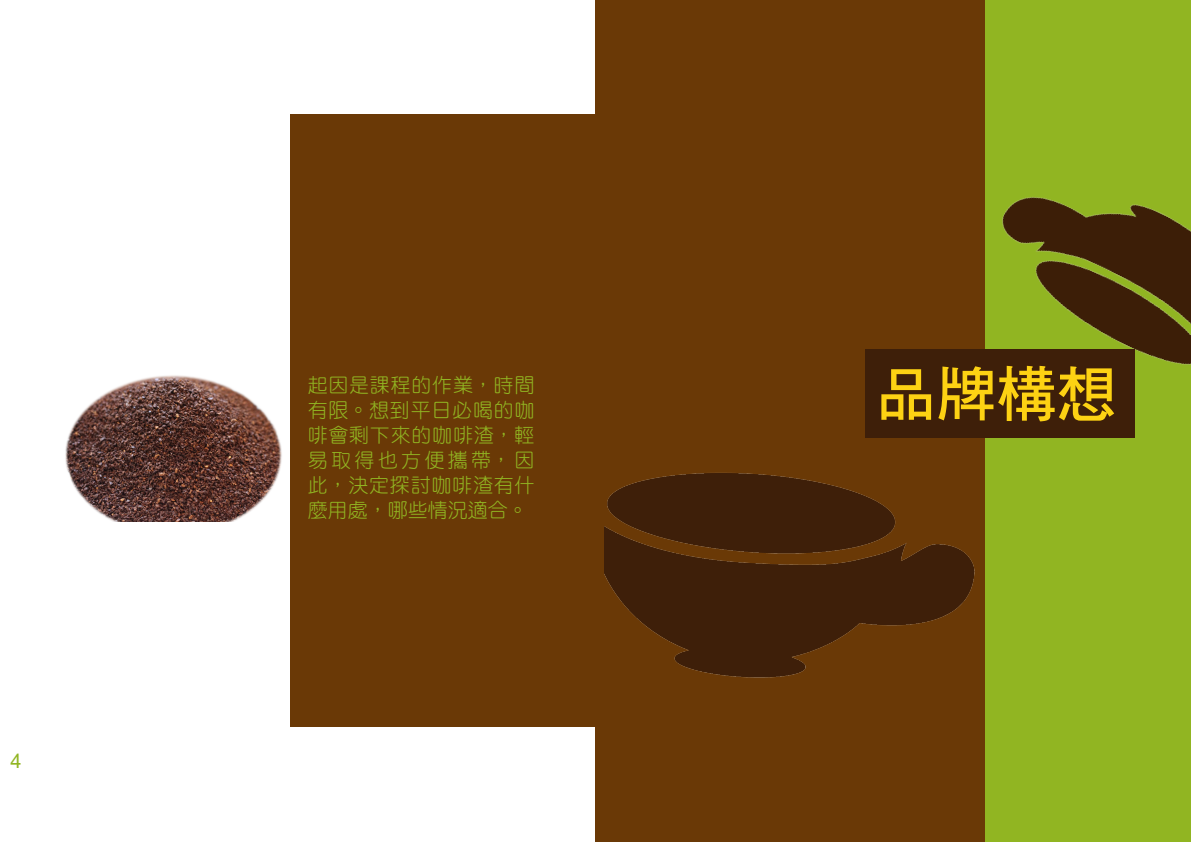
<style>
.page{position:relative;width:1191px;height:842px;background:#fff}
.page>*{position:absolute;margin:0;border:0;box-sizing:border-box;transform-origin:0 0}
.t1{font:60px "DF Hei Bd HK BF";color:#fdd213}
.t2{font:20px/25px "DF Yuan Lt HK BF";letter-spacing:.04em;color:#91b522;text-align:justify}
.t3{font:20px "Arial";color:#91b522}
</style>
<div class="page">
<div style="left:595px;top:0;width:389px;height:842px;background:#6a3906"></div>
<div style="left:985px;top:0;width:206px;height:842px;background:#91b522"></div>
<img style="left:604px;top:472px;width:371px;height:206px">
<img style="left:964px;top:140px;width:227px;height:253px">
<div style="left:291px;top:114px;width:313px;height:612px;background:#6a3906"></div>
<div style="left:865px;top:350px;width:269px;height:88px;background:#3e1f09"></div>
<img style="left:65px;top:375px;width:217px;height:146px">
<p class="t3" style="left:10px;top:747px;width:13px">4</p>
<p class="t2" style="left:308px;top:372px;width:228px">起因是課程的作業，時間有限。想到平日必喝的咖啡會剩下來的咖啡渣，輕易取得也方便攜帶，因此，決定探討咖啡渣有什麼用處，哪些情況適合。</p>
<h1 class="t1" style="left:876px;top:363px;width:241px">品牌構想</h1>
</div>
